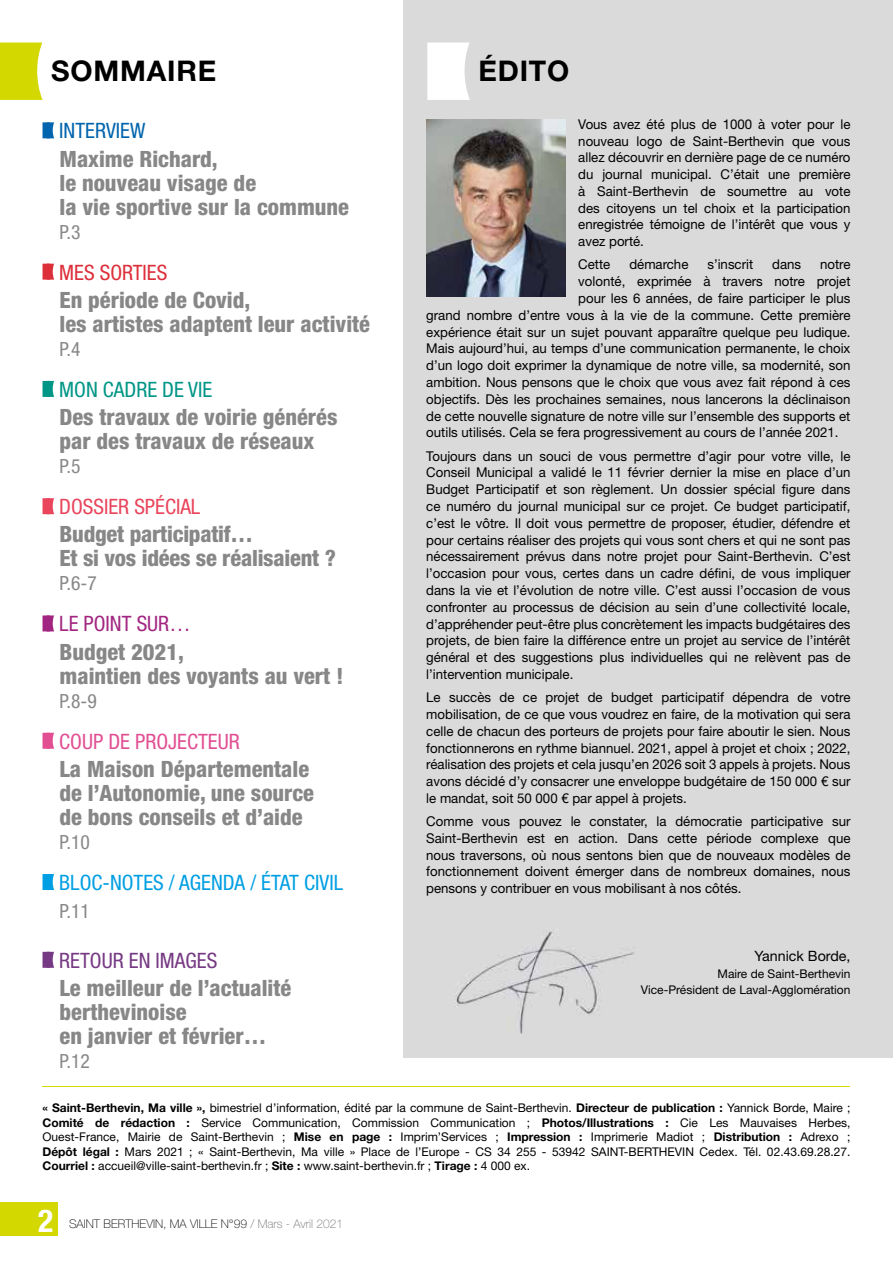
<style>
.page{position:relative;width:893px;height:1263px;background:#fff}
.page>*{position:absolute;margin:0;border:0;box-sizing:border-box;transform-origin:0 0}
.t1{font:700 condensed 31.5px "Helvetica Neue";color:#fff}
.t2{font:700 28.5px "Helvetica Neue LT Std";letter-spacing:.03em;color:#000}
.t3{font:800 condensed 22.5px/24px "Helvetica Neue";color:#878787}
.t4{font:condensed 21.15px "Helvetica Neue";color:#009fe3}
.t5{font:condensed 21.15px "Helvetica Neue";color:#e14f92}
.t6{font:condensed 21.15px "Helvetica Neue";color:#e9455c}
.t7{font:condensed 21.15px "Helvetica Neue";color:#763983}
.t8{font:condensed 21.15px "Helvetica Neue";color:#009686}
.t9{font:condensed 21.15px "Helvetica Neue";color:#a22681}
.t10{font:condensed 21.15px "Helvetica Neue";color:#dd2f3a}
.t11{font:condensed 21.15px "Helvetica Neue";color:#0064ae}
.t12{font:condensed 19.65px "Helvetica Neue";color:#878787}
.t13{font:14.25px "Helvetica Neue LT Std";color:#000}
.t14{font:13.5px/16.8px "Helvetica Neue LT Std";color:#000;text-align:justify}
.t15{font:12px/14.4px "Helvetica Neue LT Std";color:#000;text-align:justify}
.t16{font:100 12px "Helvetica Neue LT Std";color:#000}
.s1{font-weight:700}
.s2{color:#706f6f}
</style>
<div class="page">
<div style="left:404px;top:0;width:489px;height:1058px;background:#dadada"></div>
<hr style="left:43px;top:1086px;width:807px;height:1px;background:#d3d800">
<svg style="left:43px;top:122px;width:11px;height:16px"></svg>
<svg style="left:43px;top:264px;width:11px;height:16px"></svg>
<svg style="left:43px;top:381px;width:11px;height:16px"></svg>
<svg style="left:43px;top:498px;width:11px;height:16px"></svg>
<svg style="left:43px;top:615px;width:11px;height:16px"></svg>
<svg style="left:43px;top:733px;width:11px;height:16px"></svg>
<svg style="left:43px;top:874px;width:11px;height:16px"></svg>
<svg style="left:43px;top:952px;width:11px;height:16px"></svg>
<img style="left:456px;top:929px;width:178px;height:104px">
<img style="left:426px;top:119px;width:140px;height:177px">
<div style="left:0;top:1202px;width:57px;height:34px;background:#d3d800"></div>
<svg style="left:427px;top:43px;width:43px;height:57px;background:#fbfbfb"></svg>
<svg style="left:0;top:43px;width:43px;height:57px;background:#d7db18"></svg>
<h2 class="t2" style="left:51px;top:54px;width:167px">SOMMAIRE</h2>
<h2 class="t2" style="left:478px;top:54px;width:93px">ÉDITO</h2>
<h3 class="t11" style="left:59px;top:119px;width:88px">INTERVIEW</h3>
<h3 class="t3" style="left:60px;top:146px;width:291px">Maxime Richard,<br>le nouveau visage de<br>la vie sportive sur la commune</h3>
<h3 class="t12" style="left:60px;top:220px;width:23px">P.3</h3>
<h3 class="t10" style="left:59px;top:260px;width:110px">MES SORTIES</h3>
<h3 class="t3" style="left:60px;top:287px;width:312px">En période de Covid,<br>les artistes adaptent leur activité</h3>
<h3 class="t12" style="left:60px;top:338px;width:23px">P.4</h3>
<h3 class="t8" style="left:59px;top:377px;width:154px">MON CADRE DE VIE</h3>
<h3 class="t3" style="left:60px;top:405px;width:279px">Des travaux de voirie générés par des travaux de réseaux</h3>
<h3 class="t12" style="left:60px;top:455px;width:23px">P.5</h3>
<h3 class="t6" style="left:59px;top:494px;width:143px">DOSSIER SPÉCIAL</h3>
<h3 class="t3" style="left:60px;top:522px;width:278px">Budget participatif…<br>Et si vos idées se réalisaient ?</h3>
<h3 class="t12" style="left:60px;top:572px;width:39px">P.6-7</h3>
<h3 class="t9" style="left:59px;top:612px;width:133px">LE POINT SUR…</h3>
<h3 class="t3" style="left:60px;top:639px;width:286px">Budget 2021,<br>maintien des voyants au vert !</h3>
<h3 class="t12" style="left:60px;top:689px;width:39px">P.8-9</h3>
<h3 class="t5" style="left:59px;top:729px;width:182px">COUP DE PROJECTEUR</h3>
<h3 class="t3" style="left:60px;top:757px;width:256px">La Maison Départementale de l’Autonomie, une source de bons conseils et d’aide</h3>
<h3 class="t12" style="left:60px;top:831px;width:32px">P.10</h3>
<h3 class="t4" style="left:59px;top:870px;width:285px">BLOC-NOTES / AGENDA / ÉTAT CIVIL</h3>
<h3 class="t12" style="left:60px;top:900px;width:32px">P.11</h3>
<h3 class="t7" style="left:59px;top:948px;width:160px">RETOUR EN IMAGES</h3>
<h3 class="t3" style="left:60px;top:976px;width:233px">Le meilleur de l’actualité berthevinoise<br>en janvier et février…</h3>
<h3 class="t12" style="left:60px;top:1050px;width:32px">P.12</h3>
<p class="t14" style="left:578px;top:115px;width:274px">Vous avez été plus de 1000 à voter pour le nouveau logo de Saint-Berthevin que vous allez découvrir en dernière page de ce numéro du journal municipal. C’était une première à Saint-Berthevin de soumettre au vote des citoyens un tel choix et la participation enregistrée témoigne de l’intérêt que vous y avez porté.</p>
<p class="t14" style="left:578px;top:256px;width:34px">Cette</p>
<p class="t14" style="left:629px;top:256px;width:61px">démarche</p>
<p class="t14" style="left:707px;top:256px;width:47px">s’inscrit</p>
<p class="t14" style="left:772px;top:256px;width:30px">dans</p>
<p class="t14" style="left:820px;top:256px;width:32px">notre</p>
<p class="t14" style="left:578px;top:273px;width:274px">volonté, exprimée à travers notre projet</p>
<p class="t14" style="left:578px;top:290px;width:274px">pour les 6 années, de faire participer le plus</p>
<p class="t14" style="left:426px;top:306px;width:426px">grand nombre d’entre vous à la vie de la commune. Cette première</p>
<p class="t14" style="left:426px;top:323px;width:426px">expérience était sur un sujet pouvant apparaître quelque peu ludique.</p>
<p class="t14" style="left:426px;top:340px;width:426px">Mais aujourd’hui, au temps d’une communication permanente, le choix</p>
<p class="t14" style="left:426px;top:357px;width:426px">d’un logo doit exprimer la dynamique de notre ville, sa modernité, son</p>
<p class="t14" style="left:426px;top:374px;width:426px">ambition. Nous pensons que le choix que vous avez fait répond à ces</p>
<p class="t14" style="left:426px;top:390px;width:426px">objectifs. Dès les prochaines semaines, nous lancerons la déclinaison</p>
<p class="t14" style="left:426px;top:407px;width:426px">de cette nouvelle signature de notre ville sur l’ensemble des supports et</p>
<p class="t14" style="left:426px;top:424px;width:414px">outils utilisés. Cela se fera progressivement au cours de l’année 2021.</p>
<p class="t14" style="left:426px;top:447px;width:426px">Toujours dans un souci de vous permettre d’agir pour votre ville, le Conseil Municipal a validé le 11 février dernier la mise en place d’un Budget Participatif et son règlement. Un dossier spécial figure dans ce numéro du journal municipal sur ce projet. Ce budget participatif, c’est le vôtre. Il doit vous permettre de proposer, étudier, défendre et pour certains réaliser des projets qui vous sont chers et qui ne sont pas nécessairement prévus dans notre projet pour Saint-Berthevin. C’est l’occasion pour vous, certes dans un cadre défini, de vous impliquer dans la vie et l’évolution de notre ville. C’est aussi l’occasion de vous confronter au processus de décision au sein d’une collectivité locale, d’appréhender peut-être plus concrètement les impacts budgétaires des projets, de bien faire la différence entre un projet au service de l’intérêt général et des suggestions plus individuelles qui ne relèvent pas de l’intervention municipale.</p>
<p class="t14" style="left:426px;top:689px;width:426px">Le succès de ce projet de budget participatif dépendra de votre mobilisation, de ce que vous voudrez en faire, de la motivation qui sera celle de chacun des porteurs de projets pour faire aboutir le sien. Nous fonctionnerons en rythme biannuel. 2021, appel à projet et choix ; 2022, réalisation des projets et cela jusqu’en 2026 soit 3 appels à projets. Nous avons décidé d’y consacrer une enveloppe budgétaire de 150 000 € sur le mandat, soit 50 000 € par appel à projets.</p>
<p class="t14" style="left:426px;top:813px;width:426px">Comme vous pouvez le constater, la démocratie participative sur Saint-Berthevin est en action. Dans cette période complexe que nous traversons, où nous sentons bien que de nouveaux modèles de fonctionnement doivent émerger dans de nombreux domaines, nous pensons y contribuer en vous mobilisant à nos côtés.</p>
<p class="t13" style="left:754px;top:947px;width:98px">Yannick Borde,</p>
<p class="t15" style="left:641px;top:965px;width:211px;line-height:16.8px;text-align:right">Maire de Saint-Berthevin<br>Vice-Président de Laval-Agglomération</p>
<p class="t15" style="left:43px;top:1101px;width:809px"><span class="s1">« Saint-Berthevin, Ma ville »,</span> bimestriel d’information, édité par la commune de Saint-Berthevin. <span class="s1">Directeur de publication :</span> Yannick Borde, Maire ; <span class="s1">Comité de rédaction :</span> Service Communication, Commission Communication ; <span class="s1">Photos/Illustrations :</span> Cie Les Mauvaises Herbes, Ouest-France, Mairie de Saint-Berthevin ; <span class="s1">Mise en page :</span> Imprim’Services ; <span class="s1">Impression :</span> Imprimerie Madiot ; <span class="s1">Distribution :</span> Adrexo ; <span class="s1">Dépôt légal :</span> Mars 2021 ; « Saint-Berthevin, Ma ville » Place de l’Europe - CS 34 255 - 53942 SAINT-BERTHEVIN Cedex. Tél. 02.43.69.28.27.<br><span class="s1">Courriel :</span> accueil@ville-saint-berthevin.fr ; <span class="s1">Site :</span> www.saint-berthevin.fr ; <span class="s1">Tirage :</span> 4 000 ex.</p>
<h1 class="t1" style="left:38px;top:1201px;width:17px">2</h1>
<p class="t16" style="left:69px;top:1216px;width:275px">SAINT BERTHEVIN, MA VILLE N°99 <span class="s2">/ Mars - Avril 2021</span></p>
</div>
